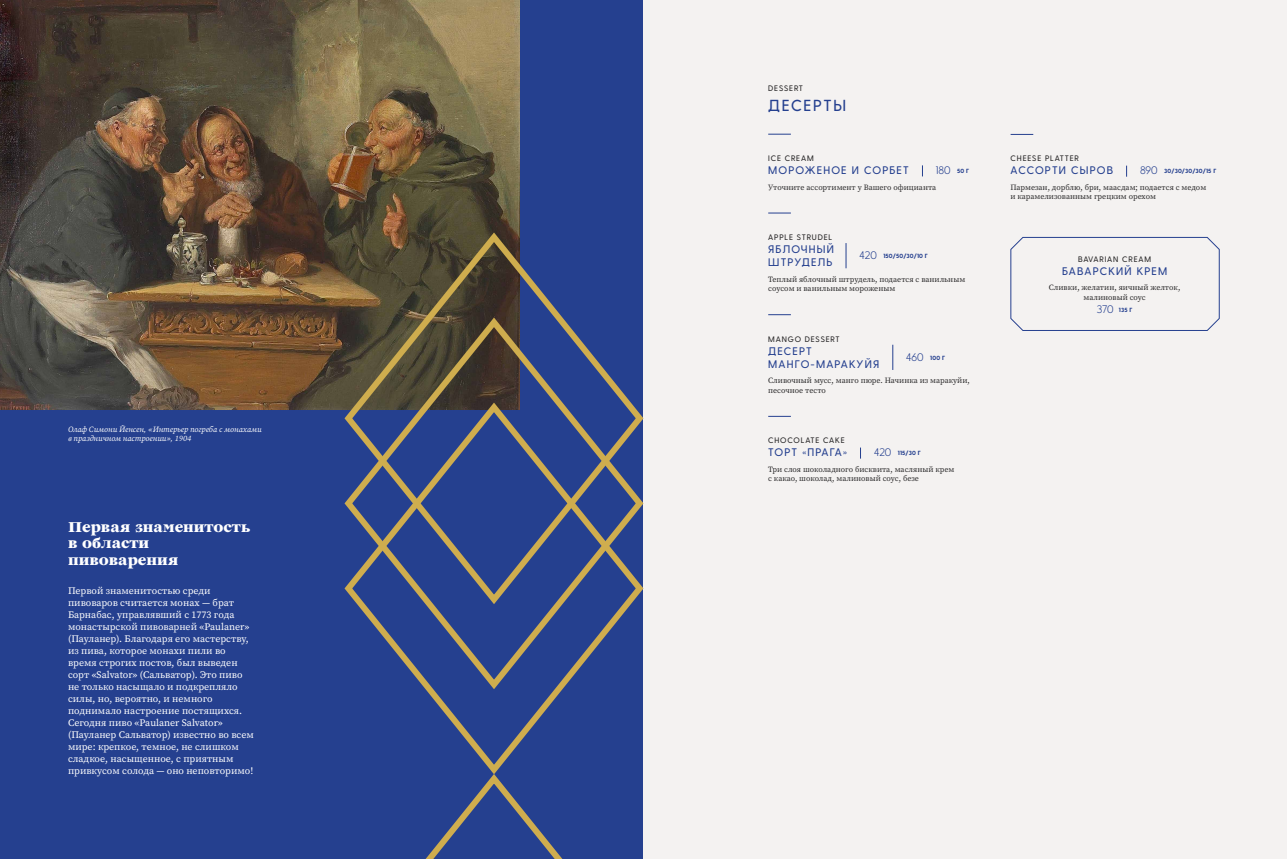
<style>
.page{position:relative;width:1287px;height:859px;background:#fff}
.page>*{position:absolute;margin:0;border:0;box-sizing:border-box;transform-origin:0 0}
.t1{font:500 16px "Greycliff CF";letter-spacing:.11em;color:#25408f}
.t2{font:800 14px/16.8px "Lovelace Text Trial";color:#fff}
.t3{font:500 11px/13.2px "Greycliff CF";letter-spacing:.11em;color:#25408f}
.t4{font:300 11px "Greycliff CF";color:#25408f}
.t5{font:10px/12px "Source Serif Variable";color:#fff}
.t6{font:8px/9.6px "Source Serif Variable";color:#292829}
.t7{font:500 8px "Greycliff CF";letter-spacing:.11em;color:#292829}
.t8{font:italic 8px/9.6px "Source Serif Variable";color:#fff}
.t9{font:800 6px "Greycliff CF";letter-spacing:.025em;color:#25408f}
.s1{font-weight:800;font-size:6px}
.s2{font-weight:300;font-size:11px}
</style>
<div class="page">
<div style="left:0;top:0;width:643px;height:859px;background:#25408f"></div>
<div style="left:643px;top:0;width:644px;height:859px;background:#f4f2f1"></div>
<img style="left:0;top:0;width:519px;height:409px">
<svg style="left:341px;top:229px;width:219px;height:85px"></svg>
<svg style="left:341px;top:314px;width:287px;height:85px"></svg>
<svg style="left:341px;top:399px;width:303px;height:371px"></svg>
<svg style="left:425px;top:770px;width:138px;height:89px"></svg>
<svg style="left:768px;top:134px;width:23px;height:1px"></svg>
<svg style="left:768px;top:213px;width:23px;height:1px"></svg>
<svg style="left:846px;top:243px;width:1px;height:25px"></svg>
<svg style="left:768px;top:314px;width:23px;height:1px"></svg>
<svg style="left:892px;top:345px;width:1px;height:25px"></svg>
<svg style="left:768px;top:416px;width:23px;height:1px"></svg>
<svg style="left:1011px;top:134px;width:22px;height:1px"></svg>
<svg style="left:1010px;top:237px;width:210px;height:94px"></svg>
<p class="t8" style="left:68px;top:424px;width:195px">Олаф Симони Йенсен, «Интерьер погреба с монахами в праздничном настроении», 1904</p>
<h2 class="t2" style="left:68px;top:517px;width:184px">Первая знаменитость в области пивоварения</h2>
<p class="t5" style="left:68px;top:585px;width:187px">Первой знаменитостью среди пивоваров считается монах — брат Барнабас, управлявший с 1773 года монастырской пивоварней «Paulaner» (Пауланер). Благодаря его мастерству, из пива, которое монахи пили во время строгих постов, был выведен сорт «Salvator» (Сальватор). Это пиво не только насыщало и подкрепляло силы, но, вероятно, и немного поднимало настроение постящихся.<br>Сегодня пиво «Paulaner Salvator» (Пауланер Сальватор) известно во всем мире: крепкое, темное, не слишком сладкое, насыщенное, с приятным привкусом солода — оно неповторимо!</p>
<p class="t7" style="left:768px;top:84px;width:36px">DESSERT</p>
<h1 class="t1" style="left:768px;top:96px;width:79px">ДЕСЕРТЫ</h1>
<p class="t7" style="left:768px;top:154px;width:47px">ICE CREAM</p>
<p class="t3" style="left:768px;top:164px;width:142px">МОРОЖЕНОЕ И СОРБЕТ</p>
<p class="t4" style="left:936px;top:164px;width:35px">180 <span class="s1">50 Г</span></p>
<p class="t6" style="left:768px;top:182px;width:170px">Уточните ассортимент у Вашего официанта</p>
<p class="t7" style="left:768px;top:232px;width:65px">APPLE STRUDEL</p>
<p class="t3" style="left:768px;top:243px;width:67px">ЯБЛОЧНЫЙ<br>ШТРУДЕЛЬ</p>
<p class="t9" style="left:860px;top:253px;width:70px"><span class="s2">420</span> 150/50/30/10 Г</p>
<p class="t6" style="left:768px;top:274px;width:199px">Теплый яблочный штрудель, подается с ванильным соусом и ванильным мороженым</p>
<p class="t7" style="left:768px;top:334px;width:73px">MANGO DESSERT</p>
<p class="t3" style="left:768px;top:344px;width:112px">ДЕСЕРТ<br>МАНГО-МАРАКУЙЯ</p>
<p class="t9" style="left:906px;top:354px;width:40px"><span class="s2">460</span> 100 Г</p>
<p class="t6" style="left:768px;top:376px;width:203px">Сливочный мусс, манго пюре. Начинка из маракуйи, песочное тесто</p>
<p class="t7" style="left:768px;top:436px;width:78px">CHOCOLATE CAKE</p>
<p class="t3" style="left:768px;top:446px;width:80px">ТОРТ «ПРАГА»</p>
<p class="t9" style="left:874px;top:450px;width:48px"><span class="s2">420</span> 115/30 Г</p>
<p class="t6" style="left:768px;top:464px;width:188px">Три слоя шоколадного бисквита, масляный крем с какао, шоколад, малиновый соус, безе</p>
<p class="t7" style="left:1011px;top:154px;width:70px">CHEESE PLATTER</p>
<p class="t3" style="left:1011px;top:164px;width:104px">АССОРТИ СЫРОВ</p>
<p class="t9" style="left:1140px;top:168px;width:78px"><span class="s2">890</span> 30/30/30/30/15 Г</p>
<p class="t6" style="left:1011px;top:182px;width:197px">Пармезан, дорблю, бри, маасдам; подается с медом и карамелизованным грецким орехом</p>
<p class="t7" style="left:1078px;top:254px;width:75px">BAVARIAN CREAM</p>
<p class="t3" style="left:1062px;top:264px;width:107px">БАВАРСКИЙ КРЕМ</p>
<p class="t6" style="left:1049px;top:282px;width:133px;text-align:center">Сливки, желатин, яичный желток, малиновый соус</p>
<p class="t9" style="left:1097px;top:306px;width:37px"><span class="s2">370</span> 135 Г</p>
</div>
